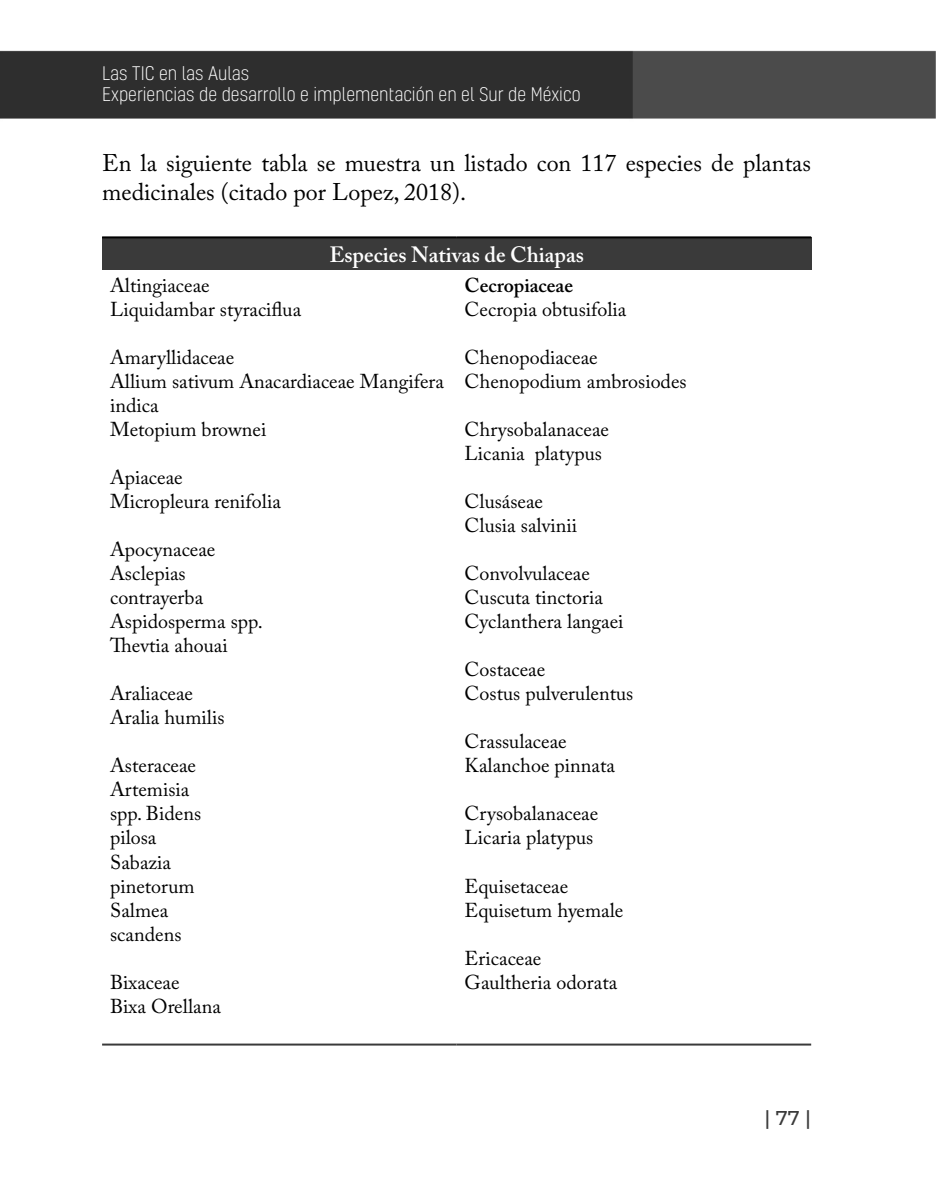
<style>
.page{position:relative;width:936px;height:1191px;background:#fff}
.page>*{position:absolute;margin:0;border:0;box-sizing:border-box;transform-origin:0 0}
.Cuerpo{font:24px/28.8px "Adobe Caslon Pro";color:#000}
.Cuerpo-2{font:600 22px "Adobe Caslon Pro";color:#fff}
.Cuerpo-3{font:20px/24px "Adobe Caslon Pro";color:#000}
.Cuerpo-4{font:600 20px "Adobe Caslon Pro";color:#000}
.t1{font:500 20px "Montserrat";color:#3a3a3a}
.t2{font:300 18px/21.6px "Kelson";color:#fff}
</style>
<div class="page">
<img style="left:0;top:50px;width:935px;height:996px">
<div style="left:102px;top:237px;width:709px;height:32px;background:#3a3a3a"></div>
<hr style="left:102px;top:236px;width:354px;height:2px;background:#000">
<hr style="left:456px;top:236px;width:355px;height:2px;background:#000">
<hr style="left:102px;top:1043px;width:354px;height:2px;background:#3a3a3a">
<hr style="left:456px;top:1043px;width:355px;height:2px;background:#3a3a3a">
<p class="t2" style="left:102px;top:62px;width:480px">Las TIC en las Aulas<br>Experiencias de desarrollo e implementación en el Sur de México</p>
<p class="Cuerpo" style="left:102px;top:148px;width:710px">En la siguiente tabla se muestra un listado con 117 especies de plantas medicinales (citado por Lopez, 2018).</p>
<p class="Cuerpo-2" style="left:329px;top:241px;width:256px">Especies Nativas de Chiapas</p>
<p class="Cuerpo-3" style="left:110px;top:273px;width:101px">Altingiaceae</p>
<p class="Cuerpo-3" style="left:110px;top:297px;width:192px">Liquidambar styraciflua</p>
<p class="Cuerpo-3" style="left:110px;top:345px;width:126px">Amaryllidaceae</p>
<p class="Cuerpo-3" style="left:110px;top:369px;width:335px">Allium sativum Anacardiaceae Mangifera indica</p>
<p class="Cuerpo-3" style="left:110px;top:417px;width:158px">Metopium brownei</p>
<p class="Cuerpo-3" style="left:110px;top:465px;width:74px">Apiaceae</p>
<p class="Cuerpo-3" style="left:110px;top:489px;width:172px">Micropleura renifolia</p>
<p class="Cuerpo-3" style="left:110px;top:537px;width:107px">Apocynaceae</p>
<p class="Cuerpo-3" style="left:110px;top:561px;width:77px">Asclepias</p>
<p class="Cuerpo-3" style="left:110px;top:585px;width:95px">contrayerba</p>
<p class="Cuerpo-3" style="left:110px;top:609px;width:154px">Aspidosperma spp.</p>
<p class="Cuerpo-3" style="left:110px;top:633px;width:119px">Thevtia ahouai</p>
<p class="Cuerpo-3" style="left:110px;top:681px;width:84px">Araliaceae</p>
<p class="Cuerpo-3" style="left:110px;top:705px;width:116px">Aralia humilis</p>
<p class="Cuerpo-3" style="left:110px;top:753px;width:87px">Asteraceae</p>
<p class="Cuerpo-3" style="left:110px;top:777px;width:81px">Artemisia</p>
<p class="Cuerpo-3" style="left:110px;top:801px;width:93px">spp. Bidens</p>
<p class="Cuerpo-3" style="left:110px;top:825px;width:48px">pilosa</p>
<p class="Cuerpo-3" style="left:110px;top:849px;width:62px">Sabazia</p>
<p class="Cuerpo-3" style="left:110px;top:873px;width:86px">pinetorum</p>
<p class="Cuerpo-3" style="left:110px;top:897px;width:60px">Salmea</p>
<p class="Cuerpo-3" style="left:110px;top:921px;width:73px">scandens</p>
<p class="Cuerpo-3" style="left:110px;top:969px;width:71px">Bixaceae</p>
<p class="Cuerpo-3" style="left:110px;top:993px;width:112px">Bixa Orellana</p>
<p class="Cuerpo-4" style="left:464px;top:274px;width:110px">Cecropiaceae</p>
<p class="Cuerpo-3" style="left:464px;top:297px;width:163px">Cecropia obtusifolia</p>
<p class="Cuerpo-3" style="left:464px;top:345px;width:134px">Chenopodiaceae</p>
<p class="Cuerpo-3" style="left:464px;top:369px;width:223px">Chenopodium ambrosiodes</p>
<p class="Cuerpo-3" style="left:464px;top:417px;width:146px">Chrysobalanaceae</p>
<p class="Cuerpo-3" style="left:464px;top:441px;width:139px">Licania platypus</p>
<p class="Cuerpo-3" style="left:464px;top:489px;width:80px">Clusáseae</p>
<p class="Cuerpo-3" style="left:464px;top:513px;width:114px">Clusia salvinii</p>
<p class="Cuerpo-3" style="left:464px;top:561px;width:127px">Convolvulaceae</p>
<p class="Cuerpo-3" style="left:464px;top:585px;width:140px">Cuscuta tinctoria</p>
<p class="Cuerpo-3" style="left:464px;top:609px;width:160px">Cyclanthera langaei</p>
<p class="Cuerpo-3" style="left:464px;top:657px;width:82px">Costaceae</p>
<p class="Cuerpo-3" style="left:464px;top:681px;width:170px">Costus pulverulentus</p>
<p class="Cuerpo-3" style="left:464px;top:729px;width:103px">Crassulaceae</p>
<p class="Cuerpo-3" style="left:464px;top:753px;width:152px">Kalanchoe pinnata</p>
<p class="Cuerpo-3" style="left:464px;top:801px;width:135px">Crysobalanaceae</p>
<p class="Cuerpo-3" style="left:464px;top:825px;width:130px">Licaria platypus</p>
<p class="Cuerpo-3" style="left:464px;top:873px;width:105px">Equisetaceae</p>
<p class="Cuerpo-3" style="left:464px;top:897px;width:160px">Equisetum hyemale</p>
<p class="Cuerpo-3" style="left:464px;top:945px;width:78px">Ericaceae</p>
<p class="Cuerpo-3" style="left:464px;top:969px;width:154px">Gaultheria odorata</p>
<p class="t1" style="left:764px;top:1104px;width:48px">| 77 |</p>
</div>
